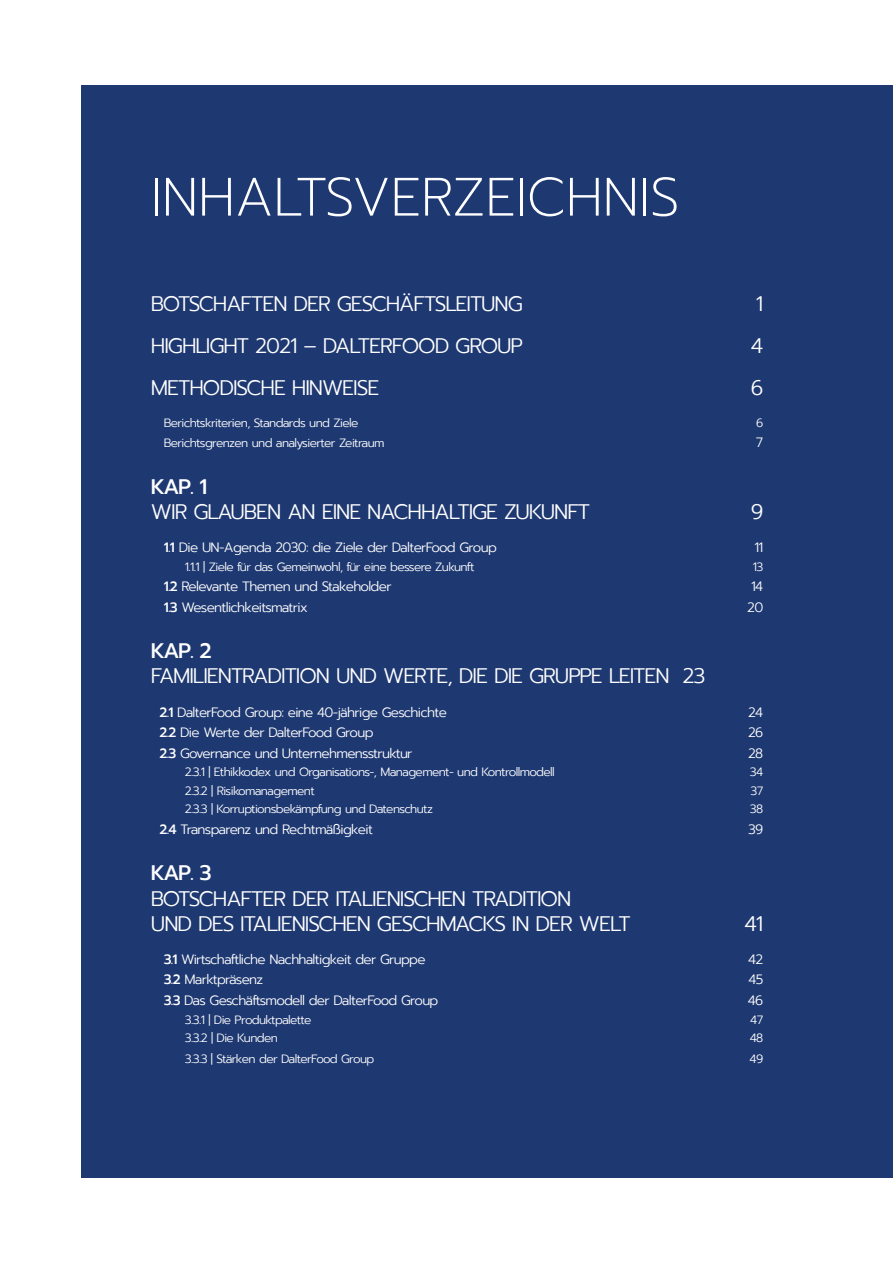
<style>
.page{position:relative;width:893px;height:1263px;background:#fff}
.page>*{position:absolute;margin:0;border:0;box-sizing:border-box;transform-origin:0 0}
.t1{font:200 54px "Prompt";color:#fff}
.t2{font:300 21px/25.2px "Prompt";letter-spacing:-.05em;color:#fff}
.t3{font:500 21px "Prompt";letter-spacing:-.07em;color:#fff}
.t4{font:300 13.5px "Prompt";letter-spacing:-.05em;color:#fff}
.t5{font:300 12px "Prompt";letter-spacing:-.05em;color:#fff}
.s1{font-weight:500}
</style>
<div class="page">
<div style="left:82px;top:85px;width:811px;height:1093px;background:#1e3871"></div>
<h1 class="t1" style="left:151px;top:160px;width:530px">INHALTSVERZEICHNIS</h1>
<h2 class="t2" style="left:151px;top:291px;width:373px">BOTSCHAFTEN DER GESCHÄFTSLEITUNG</h2>
<h2 class="t2" style="left:756px;top:291px;width:9px">1</h2>
<h2 class="t2" style="left:151px;top:333px;width:374px">HIGHLIGHT 2021 – DALTERFOOD GROUP</h2>
<h2 class="t2" style="left:751px;top:333px;width:14px">4</h2>
<h2 class="t2" style="left:151px;top:376px;width:230px">METHODISCHE HINWEISE</h2>
<h2 class="t2" style="left:751px;top:376px;width:14px">6</h2>
<p class="t5" style="left:164px;top:414px;width:196px">Berichtskriterien, Standards und Ziele</p>
<p class="t5" style="left:756px;top:414px;width:9px">6</p>
<p class="t5" style="left:164px;top:435px;width:222px">Berichtsgrenzen und analysierter Zeitraum</p>
<p class="t4" style="left:756px;top:433px;width:9px">7</p>
<h2 class="t3" style="left:151px;top:471px;width:58px">KAP. 1</h2>
<h2 class="t2" style="left:151px;top:499px;width:441px">WIR GLAUBEN AN EINE NACHHALTIGE ZUKUNFT</h2>
<h2 class="t2" style="left:751px;top:499px;width:14px">9</h2>
<p class="t4" style="left:164px;top:538px;width:335px"><span class="s1">1.1</span> Die UN-Agenda 2030: die Ziele der DalterFood Group</p>
<p class="t4" style="left:754px;top:538px;width:10px">11</p>
<p class="t5" style="left:185px;top:558px;width:291px">1.1.1 | Ziele für das Gemeinwohl, für eine bessere Zukunft</p>
<p class="t5" style="left:753px;top:558px;width:12px">13</p>
<p class="t4" style="left:164px;top:577px;width:229px"><span class="s1">1.2</span> Relevante Themen und Stakeholder</p>
<p class="t4" style="left:751px;top:577px;width:14px">14</p>
<p class="t4" style="left:164px;top:598px;width:146px"><span class="s1">1.3</span> Wesentlichkeitsmatrix</p>
<p class="t4" style="left:747px;top:598px;width:18px">20</p>
<h2 class="t3" style="left:151px;top:636px;width:62px">KAP. 2</h2>
<h2 class="t2" style="left:151px;top:663px;width:556px">FAMILIENTRADITION UND WERTE, DIE DIE GRUPPE LEITEN 23</h2>
<p class="t4" style="left:159px;top:702px;width:289px"><span class="s1">2.1</span> DalterFood Group: eine 40-jährige Geschichte</p>
<p class="t4" style="left:748px;top:702px;width:17px">24</p>
<p class="t4" style="left:159px;top:723px;width:216px"><span class="s1">2.2</span> Die Werte der DalterFood Group</p>
<p class="t4" style="left:748px;top:723px;width:17px">26</p>
<p class="t4" style="left:159px;top:743px;width:255px"><span class="s1">2.3</span> Governance und Unternehmensstruktur</p>
<p class="t4" style="left:748px;top:743px;width:17px">28</p>
<p class="t5" style="left:185px;top:764px;width:371px">2.3.1 | Ethikkodex und Organisations-, Management- und Kontrollmodell</p>
<p class="t5" style="left:750px;top:764px;width:15px">34</p>
<p class="t5" style="left:185px;top:782px;width:131px">2.3.2 | Risikomanagement</p>
<p class="t5" style="left:750px;top:782px;width:14px">37</p>
<p class="t5" style="left:185px;top:801px;width:250px">2.3.3 | Korruptionsbekämpfung und Datenschutz</p>
<p class="t5" style="left:750px;top:801px;width:15px">38</p>
<p class="t4" style="left:159px;top:820px;width:215px"><span class="s1">2.4</span> Transparenz und Rechtmäßigkeit</p>
<p class="t4" style="left:748px;top:820px;width:17px">39</p>
<h2 class="t3" style="left:151px;top:858px;width:62px">KAP. 3</h2>
<h2 class="t2" style="left:151px;top:886px;width:481px">BOTSCHAFTER DER ITALIENISCHEN TRADITION<br>UND DES ITALIENISCHEN GESCHMACKS IN DER WELT</h2>
<h2 class="t2" style="left:744px;top:911px;width:20px">41</h2>
<p class="t4" style="left:164px;top:950px;width:263px"><span class="s1">3.1</span> Wirtschaftliche Nachhaltigkeit der Gruppe</p>
<p class="t4" style="left:748px;top:950px;width:17px">42</p>
<p class="t4" style="left:164px;top:970px;width:101px"><span class="s1">3.2</span> Marktpräsenz</p>
<p class="t4" style="left:748px;top:970px;width:16px">45</p>
<p class="t4" style="left:164px;top:991px;width:276px"><span class="s1">3.3</span> Das Geschäftsmodell der DalterFood Group</p>
<p class="t4" style="left:748px;top:991px;width:17px">46</p>
<p class="t5" style="left:185px;top:1011px;width:128px">3.3.1 | Die Produktpalette</p>
<p class="t5" style="left:750px;top:1011px;width:15px">47</p>
<p class="t5" style="left:185px;top:1030px;width:94px">3.3.2 | Die Kunden</p>
<p class="t5" style="left:750px;top:1030px;width:15px">48</p>
<p class="t5" style="left:185px;top:1050px;width:191px">3.3.3 | Stärken der DalterFood Group</p>
<p class="t5" style="left:750px;top:1050px;width:15px">49</p>
</div>
